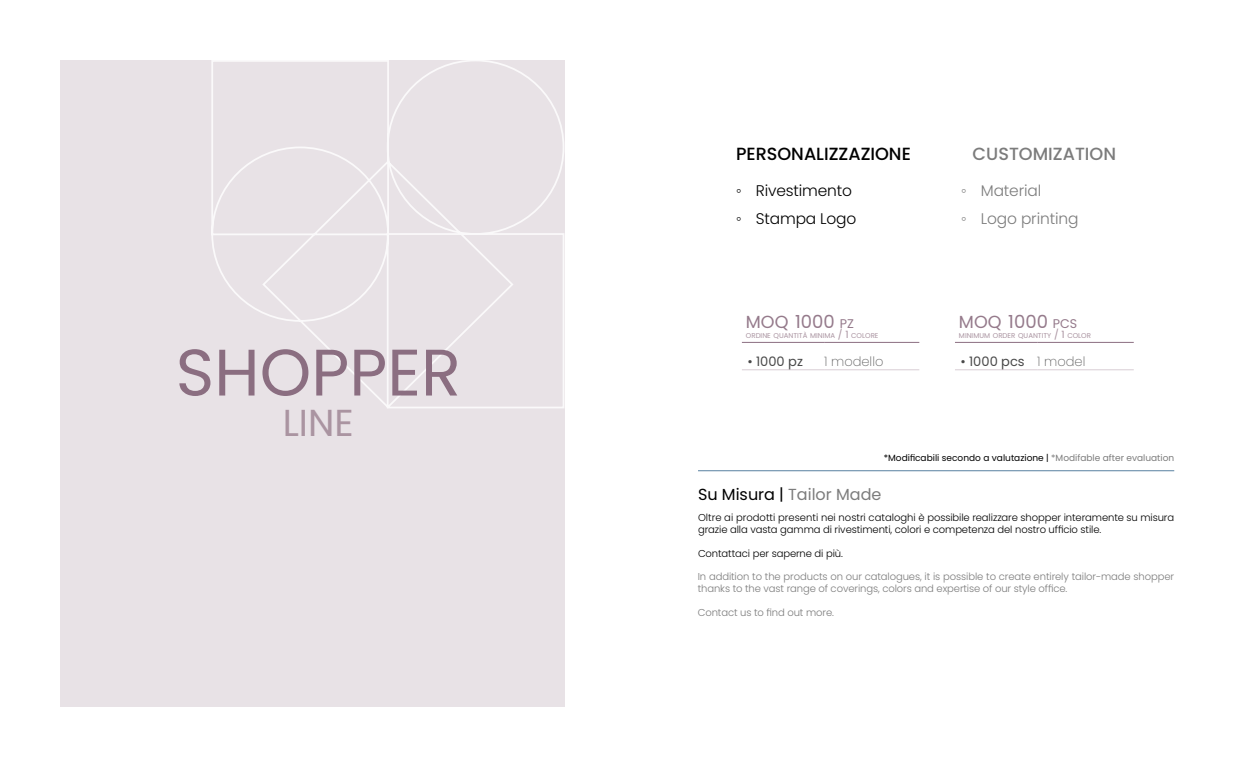
<style>
.page{position:relative;width:1248px;height:766px;background:#fff}
.page>*{position:absolute;margin:0;border:0;box-sizing:border-box;transform-origin:0 0}
.t1{font:65.6px "Poppins";color:#8b6e81}
.t2{font:37.5px "Poppins";color:#aa94a1}
.t3{font:18px "Poppins";color:#957a8b}
.t4{font:500 17.6px "Poppins";color:#000}
.t5{font:500 17.6px "Poppins";color:#7c7c7c}
.t6{font:16px "Poppins";color:#7c7c7c}
.t7{font:300 15.4px "Poppins";letter-spacing:-.01em;color:#000}
.t8{font:300 15.4px "Poppins";letter-spacing:-.01em;color:#7c7c7c}
.t9{font:13px "Poppins";color:#484848}
.tab_descrizioni{font:200 13px "Poppins";color:#636363}
.t10{font:300 10px/12px "Poppins";letter-spacing:-.01em;color:#000}
.t11{font:300 10px/12px "Poppins";letter-spacing:-.01em;color:#7c7c7c}
.t12{font:9px "Poppins";color:#000}
.t13{font:7px "Poppins";color:#aa94a1}
.s1{font-family:"Arial Narrow";font-weight:400}
.s2{font-size:17.5px}
.s3{font-size:12.6px}
.s4{font-size:10px}
.s5{color:#7c7c7c}
.s6{color:#000}
</style>
<div class="page">
<div style="left:60px;top:60px;width:504px;height:646px;background:#e8e2e6"></div>
<svg style="left:211px;top:60px;width:354px;height:349px"></svg>
<hr style="left:741px;top:342px;width:83px;height:1px;background:#8b6e81">
<hr style="left:824px;top:342px;width:95px;height:1px;background:#8b6e81">
<hr style="left:741px;top:369px;width:83px;height:1px;background:#d8cdd4">
<hr style="left:824px;top:369px;width:95px;height:1px;background:#d8cdd4">
<hr style="left:954px;top:342px;width:83px;height:1px;background:#8b6e81">
<hr style="left:1037px;top:342px;width:96px;height:1px;background:#8b6e81">
<hr style="left:954px;top:369px;width:83px;height:1px;background:#d8cdd4">
<hr style="left:1037px;top:369px;width:96px;height:1px;background:#d8cdd4">
<hr style="left:698px;top:470px;width:476px;height:1px;background:#5881a0">
<p class="t1" style="left:176px;top:334px;width:126px">SHOPP</p>
<p class="t1" style="left:387px;top:334px;width:66px">ER</p>
<p class="t2" style="left:283px;top:401px;width:73px">LINE</p>
<p class="t4" style="left:736px;top:144px;width:176px">PERSONALIZZAZIONE</p>
<p class="t7" style="left:736px;top:181px;width:117px"><span class="s1">◦</span> Rivestimento</p>
<p class="t7" style="left:736px;top:210px;width:122px"><span class="s1">◦</span> Stampa Logo</p>
<p class="t3" style="left:745px;top:311px;width:109px"><span class="s2">MOQ</span> 1000 <span class="s3">PZ</span></p>
<p class="t13" style="left:745px;top:332px;width:19px">ORDINE</p>
<p class="t13" style="left:773px;top:332px;width:105px">QUANTITÀ MINI MA <span class="s4">/ 1</span> COLORE</p>
<p class="t9" style="left:747px;top:353px;width:57px">• 1000 pz</p>
<p class="tab_descrizioni" style="left:824px;top:353px;width:61px">1 modello</p>
<p class="t5" style="left:972px;top:144px;width:145px">CUSTOMIZATION</p>
<p class="t8" style="left:961px;top:181px;width:82px"><span class="s1">◦</span> Material</p>
<p class="t8" style="left:961px;top:210px;width:119px"><span class="s1">◦</span> Logo printing</p>
<p class="t3" style="left:958px;top:311px;width:120px"><span class="s2">MOQ</span> 1000 <span class="s3">PCS</span></p>
<p class="t13" style="left:958px;top:332px;width:133px">MINI MUM ORDER QUANTITY <span class="s4">/ 1</span> COLOR</p>
<p class="t9" style="left:960px;top:353px;width:66px">• 1000 pcs</p>
<p class="tab_descrizioni" style="left:1037px;top:353px;width:50px">1 model</p>
<p class="t12" style="left:883px;top:452px;width:292px">*Modificabili secondo a valutazione | <span class="s5">*Modifable after evaluation</span></p>
<p class="t6" style="left:698px;top:485px;width:185px"><span class="s6">Su Misura |</span> Tailor Made</p>
<p class="t10" style="left:698px;top:511px;width:477px">Oltre ai prodotti presenti nei nostri cataloghi è possibile realizzare shopper interamente su misura grazie alla vasta gamma di rivestimenti, colori e competenza del nostro ufficio stile.</p>
<p class="t10" style="left:698px;top:547px;width:146px">Contattaci per saperne di più.</p>
<p class="t11" style="left:697px;top:570px;width:478px">In addition to the products on our catalogues, it is possible to create entirely tailor-made shopper thanks to the vast range of coverings, colors and expertise of our style office.</p>
<p class="t11" style="left:697px;top:606px;width:138px">Contact us to find out more.</p>
</div>
